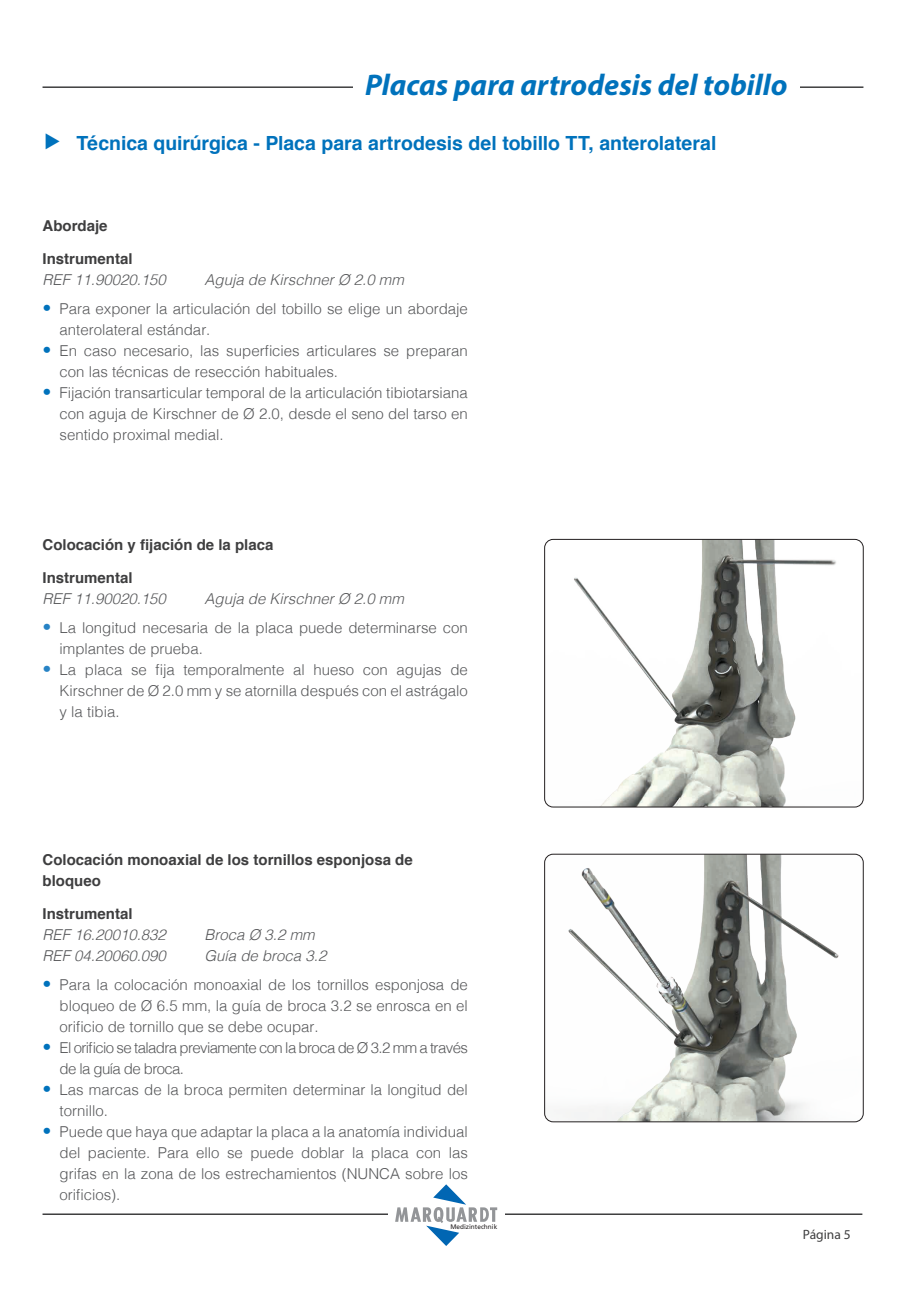
<style>
.page{position:relative;width:906px;height:1289px;background:#fff}
.page>*{position:absolute;margin:0;border:0;box-sizing:border-box;transform-origin:0 0}
.t1{font:italic 700 30px "Myriad Pro";color:#0072bc}
.t2{font:700 19.5px "Helvetica";color:#0072bc}
.t3{font:300 15px/21px "Helvetica";color:#57585a}
.t4{font:italic 300 15px "Helvetica";color:#57585a}
.t5{font:700 15px/21px "Helvetica";color:#3e3e3f}
.t6{font:300 15px/21px "Helvetica";letter-spacing:-.04em;color:#57585a}
.t7{font:13.5px "Myriad Pro";color:#3e3e3f}
.t8{font:6.6px "Frutiger LT Std";color:#231f20}
.s1{font-family:"Frutiger LT Com";font-stretch:condensed;font-size:18px;color:#0072bc}
.s2{font-family:"Frutiger LT Com";font-stretch:condensed;font-size:18px;color:#2783c5}
</style>
<div class="page">
<hr style="left:43px;top:86px;width:820px;height:2px;background:#3e3e3f">
<hr style="left:43px;top:1213px;width:819px;height:1px;background:#3e3e3f">
<div style="left:388px;top:1184px;width:117px;height:61px;background:#fff"></div>
<svg style="left:395px;top:1184px;width:102px;height:61px"></svg>
<div style="left:353px;top:77px;width:446px;height:21px;background:#fff"></div>
<img style="left:544px;top:539px;width:319px;height:268px">
<div style="left:544px;top:539px;width:319px;height:268px;border:1px solid #231f20;border-radius:9px"></div>
<img style="left:544px;top:854px;width:319px;height:267px">
<div style="left:544px;top:854px;width:319px;height:267px;border:1px solid #231f20;border-radius:9px"></div>
<h1 class="t1" style="left:365px;top:65px;width:424px">Placas para artrodesis del tobillo</h1>
<h2 class="t2" style="left:43px;top:127px;width:675px">▶ Técnica quirúrgica - Placa para artrodesis del tobillo TT, anterolateral</h2>
<p class="t5" style="left:43px;top:216px;width:67px">Abordaje</p>
<p class="t5" style="left:43px;top:249px;width:92px">Instrumental</p>
<p class="t4" style="left:43px;top:267px;width:125px">REF 11.90020.150</p>
<p class="t4" style="left:205px;top:267px;width:201px">Aguja de Kirschner Ø 2.0 mm</p>
<p class="t3" style="left:60px;top:297px;width:410px;text-indent:-17px"><span class="s1">•</span> Para exponer la articulación del tobillo se elige un abordaje anterolateral estándar.</p>
<p class="t3" style="left:60px;top:339px;width:410px;text-indent:-17px"><span class="s1">•</span> En caso necesario, las superficies articulares se preparan con las técnicas de resección habituales.</p>
<p class="t3" style="left:60px;top:381px;width:410px;text-align:justify;text-indent:-17px"><span class="s1">•</span> Fijación transarticular temporal de la articulación tibiotarsiana con aguja de Kirschner de Ø 2.0, desde el seno del tarso en sentido proximal medial.</p>
<p class="t5" style="left:43px;top:535px;width:232px">Colocación y fijación de la placa</p>
<p class="t5" style="left:43px;top:568px;width:92px">Instrumental</p>
<p class="t4" style="left:43px;top:586px;width:125px">REF 11.90020.150</p>
<p class="t4" style="left:205px;top:586px;width:201px">Aguja de Kirschner Ø 2.0 mm</p>
<p class="t3" style="left:60px;top:616px;width:410px;text-indent:-17px"><span class="s2">•</span> La longitud necesaria de la placa puede determinarse con implantes de prueba.</p>
<p class="t3" style="left:59px;top:658px;width:410px;text-align:justify;text-indent:-17px"><span class="s2">•</span> La placa se fija temporalmente al hueso con agujas de Kirschner de Ø 2.0 mm y se atornilla después con el astrágalo y la tibia.</p>
<p class="t5" style="left:43px;top:849px;width:372px">Colocación monoaxial de los tornillos esponjosa de bloqueo</p>
<p class="t5" style="left:43px;top:903px;width:92px">Instrumental</p>
<p class="t4" style="left:43px;top:922px;width:125px">REF 16.20010.832</p>
<p class="t4" style="left:205px;top:922px;width:112px">Broca Ø 3.2 mm</p>
<p class="t4" style="left:43px;top:943px;width:125px">REF 04.20060.090</p>
<p class="t4" style="left:205px;top:943px;width:123px">Guía de broca 3.2</p>
<p class="t3" style="left:59px;top:972px;width:410px;text-align:justify;text-indent:-17px"><span class="s1">•</span> Para la colocación monoaxial de los tornillos esponjosa de bloqueo de Ø 6.5 mm, la guía de broca 3.2 se enrosca en el orificio de tornillo que se debe ocupar.</p>
<p class="t6" style="left:60px;top:1035px;width:410px;text-indent:-17px"><span class="s1">•</span> El orificio se taladra previamente con la broca de Ø 3.2 mm a través de la guía de broca.</p>
<p class="t3" style="left:60px;top:1077px;width:410px;text-indent:-17px"><span class="s1">•</span> Las marcas de la broca permiten determinar la longitud del tornillo.</p>
<p class="t3" style="left:60px;top:1119px;width:410px;text-align:justify;text-indent:-17px"><span class="s1">•</span> Puede que haya que adaptar la placa a la anatomía individual del paciente. Para ello se puede doblar la placa con las grifas en la zona de los estrechamientos (NUNCA sobre los orificios).</p>
<p class="t8" style="left:450px;top:1222px;width:48px">Medizintechnik</p>
<p class="t7" style="left:803px;top:1226px;width:49px">Página 5</p>
</div>
